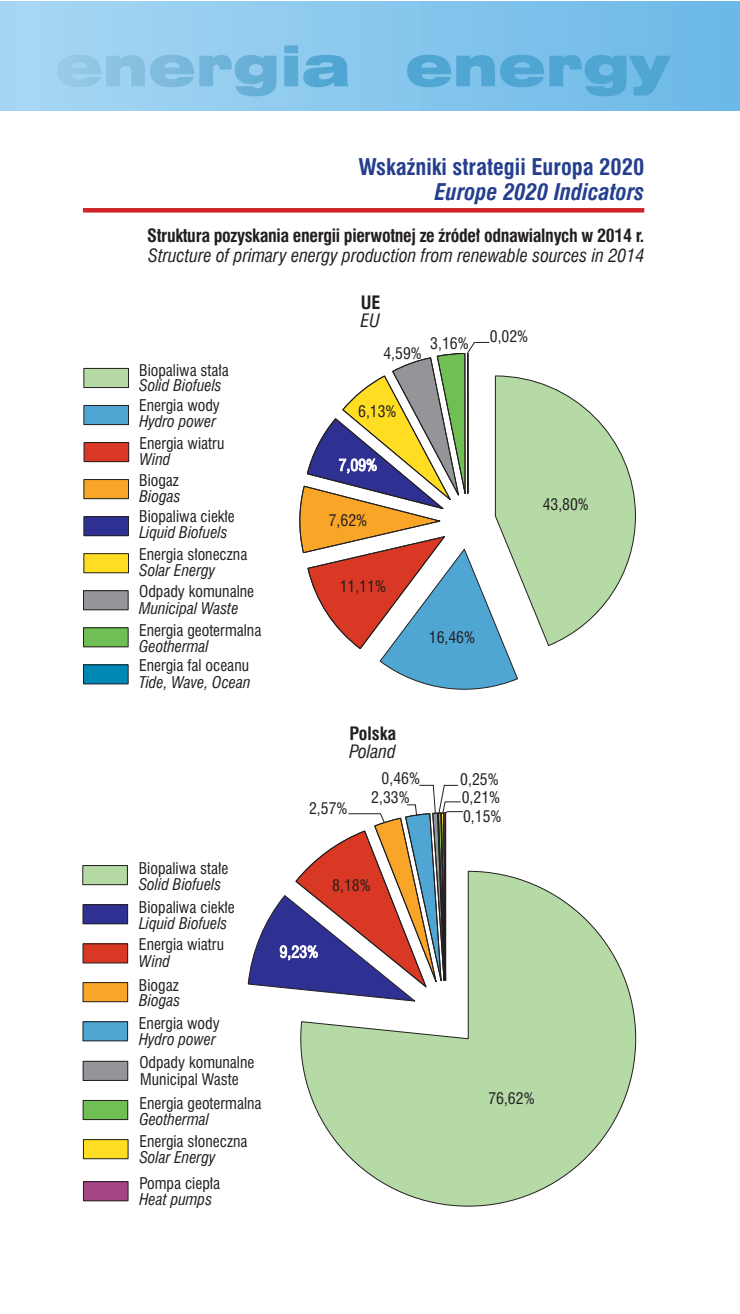
<style>
.page{position:relative;width:740px;height:1314px;background:#fff}
.page>*{position:absolute;margin:0;border:0;box-sizing:border-box;transform-origin:0 0}
.tyt_dzialow{font:700 22.5px/24.8px "Swis 721 Cn EU";color:#253f8e;text-align:right}
.tyt_wyk{font:700 18px/20.2px "Swis 721 Cn EU";letter-spacing:-.02em;color:#231f20}
.t1{font:700 18px "Swis 721 Cn EU";color:#231f20}
.t2{font:italic 18px "Swis 721 Cn EU";color:#231f20}
.t3{font:15.75px/16px "Swis 721 Cn EU";color:#231f20}
.t4{font:italic 15.75px "Swis 721 Cn EU";color:#231f20}
.t5{font:15.75px "Swis 721 Cn EU";color:#fff}
.s1{font-style:italic}
.s2{font-weight:400;font-style:italic}
</style>
<div class="page">
<div style="left:0;top:1px;width:740px;height:110px;background:linear-gradient(to right,#a9d8f4,#69b7e6)"></div>
<svg style="left:57px;top:45px;width:569px;height:51px;background:#7cbee4"></svg>
<div style="left:83px;top:208px;width:561px;height:5px;background:#d1232a"></div>
<svg style="left:299px;top:342px;width:337px;height:348px"></svg>
<div style="left:84px;top:554px;width:44px;height:19px;background:#fd2"></div>
<div style="left:83px;top:553px;width:46px;height:20px;border:1px solid #231f20"></div>
<div style="left:84px;top:628px;width:44px;height:19px;background:#6fbf54"></div>
<div style="left:83px;top:627px;width:46px;height:20px;border:1px solid #231f20"></div>
<div style="left:84px;top:591px;width:44px;height:19px;background:#939598"></div>
<div style="left:83px;top:590px;width:46px;height:20px;border:1px solid #231f20"></div>
<div style="left:84px;top:665px;width:44px;height:19px;background:#0087b6"></div>
<div style="left:83px;top:664px;width:46px;height:20px;border:1px solid #231f20"></div>
<div style="left:84px;top:405px;width:44px;height:20px;background:#50a6d2"></div>
<div style="left:83px;top:405px;width:46px;height:20px;border:1px solid #231f20"></div>
<div style="left:84px;top:480px;width:44px;height:19px;background:#f9a628"></div>
<div style="left:83px;top:479px;width:46px;height:20px;border:1px solid #231f20"></div>
<div style="left:84px;top:517px;width:44px;height:19px;background:#2e3092"></div>
<div style="left:83px;top:516px;width:46px;height:20px;border:1px solid #231f20"></div>
<div style="left:84px;top:442px;width:45px;height:20px;background:#d93824"></div>
<div style="left:84px;top:442px;width:45px;height:20px;border:1px solid #231f20"></div>
<div style="left:84px;top:368px;width:44px;height:20px;background:#b5daa5"></div>
<div style="left:83px;top:368px;width:46px;height:20px;border:1px solid #231f20"></div>
<div style="left:83px;top:1139px;width:45px;height:20px;background:#fd2"></div>
<div style="left:83px;top:1139px;width:45px;height:20px;border:1px solid #231f20"></div>
<div style="left:83px;top:1182px;width:45px;height:19px;background:#a54586"></div>
<div style="left:83px;top:1181px;width:45px;height:20px;border:1px solid #231f20"></div>
<div style="left:83px;top:1100px;width:45px;height:19px;background:#6fbf54"></div>
<div style="left:83px;top:1100px;width:45px;height:20px;border:1px solid #231f20"></div>
<div style="left:83px;top:1061px;width:45px;height:19px;background:#939598"></div>
<div style="left:83px;top:1061px;width:45px;height:20px;border:1px solid #231f20"></div>
<div style="left:83px;top:1022px;width:45px;height:19px;background:#50a6d2"></div>
<div style="left:83px;top:1021px;width:45px;height:20px;border:1px solid #231f20"></div>
<div style="left:83px;top:982px;width:45px;height:20px;background:#f9a628"></div>
<div style="left:83px;top:982px;width:45px;height:20px;border:1px solid #231f20"></div>
<div style="left:83px;top:905px;width:45px;height:19px;background:#2e3092"></div>
<div style="left:83px;top:904px;width:45px;height:20px;border:1px solid #231f20"></div>
<div style="left:83px;top:944px;width:45px;height:19px;background:#d93824"></div>
<div style="left:83px;top:865px;width:44px;height:20px;background:#b5daa5"></div>
<div style="left:82px;top:865px;width:46px;height:20px;border:1px solid #231f20"></div>
<svg style="left:381px;top:870px;width:256px;height:337px;fill:#b5daa5"></svg>
<svg style="left:247px;top:785px;width:217px;height:397px"></svg>
<p class="tyt_dzialow" style="left:358px;top:155px;width:287px">Wskaźniki strategii Europa 2020<br><span class="s1">Europe 2020 Indicators</span></p>
<p class="tyt_wyk" style="left:147px;top:226px;width:499px">Struktura pozyskania energii pierwotnej ze źródeł odnawialnych w 2014 r.<br><span class="s2">Structure of primary energy production from renewable sources in 2014</span></p>
<p class="t1" style="left:361px;top:292px;width:21px">UE</p>
<p class="t3" style="left:139px;top:362px;width:91px">Biopaliwa stała<br><span class="s1">Solid Biofuels</span></p>
<p class="t3" style="left:139px;top:397px;width:82px">Energia wody</p>
<p class="t3" style="left:139px;top:435px;width:87px">Energia wiatru</p>
<p class="t3" style="left:139px;top:472px;width:41px">Biogaz</p>
<p class="t3" style="left:139px;top:508px;width:97px">Biopaliwa ciekłe</p>
<p class="t4" style="left:139px;top:412px;width:78px">Hydro power</p>
<p class="t4" style="left:139px;top:450px;width:33px">Wind</p>
<p class="t4" style="left:139px;top:487px;width:43px">Biogas</p>
<p class="t4" style="left:139px;top:523px;width:90px">Liquid Biofuels</p>
<p class="t3" style="left:139px;top:547px;width:110px;line-height:15.3px">Energia słoneczna<br><span class="s1">Solar Energy</span></p>
<p class="t3" style="left:139px;top:583px;width:116px">Odpady komunalne</p>
<p class="t4" style="left:139px;top:599px;width:101px">Municipal Waste</p>
<p class="t3" style="left:139px;top:622px;width:124px">Energia geotermalna</p>
<p class="t4" style="left:139px;top:637px;width:71px">Geothermal</p>
<p class="t3" style="left:139px;top:657px;width:111px">Energia fal oceanu</p>
<p class="t4" style="left:139px;top:673px;width:113px">Tide, Wave, Ocean</p>
<p class="t3" style="left:139px;top:860px;width:91px">Biopaliwa stałe<br><span class="s1">Solid Biofuels</span></p>
<p class="t3" style="left:139px;top:899px;width:97px">Biopaliwa ciekłe</p>
<p class="t4" style="left:139px;top:914px;width:90px">Liquid Biofuels</p>
<p class="t3" style="left:139px;top:937px;width:87px">Energia wiatru</p>
<p class="t3" style="left:139px;top:977px;width:41px">Biogaz</p>
<p class="t4" style="left:139px;top:951px;width:33px">Wind</p>
<p class="t4" style="left:139px;top:991px;width:43px">Biogas</p>
<p class="t3" style="left:139px;top:1015px;width:82px">Energia wody</p>
<p class="t4" style="left:139px;top:1030px;width:78px">Hydro power</p>
<p class="t3" style="left:139px;top:1054px;width:116px">Odpady komunalne</p>
<p class="t3" style="left:140px;top:1071px;width:100px">Municipal Waste</p>
<p class="t3" style="left:139px;top:1095px;width:124px">Energia geotermalna</p>
<p class="t4" style="left:139px;top:1110px;width:71px">Geothermal</p>
<p class="t3" style="left:139px;top:1133px;width:110px">Energia słoneczna</p>
<p class="t3" style="left:139px;top:1176px;width:82px">Pompa ciepła</p>
<p class="t4" style="left:139px;top:1147px;width:78px">Solar Energy</p>
<p class="t4" style="left:139px;top:1189px;width:74px">Heat pumps</p>
<p class="t2" style="left:361px;top:310px;width:21px">EU</p>
<p class="t3" style="left:383px;top:345px;width:40px">4,59%</p>
<p class="t3" style="left:430px;top:336px;width:40px">3,16%</p>
<p class="t3" style="left:358px;top:403px;width:40px">6,13%</p>
<p class="t5" style="left:339px;top:455px;width:40px">7,09%</p>
<p class="t3" style="left:329px;top:512px;width:40px">7,62%</p>
<p class="t3" style="left:490px;top:329px;width:40px">0,02%</p>
<p class="t3" style="left:543px;top:496px;width:48px">43,80%</p>
<p class="t3" style="left:340px;top:578px;width:48px">11,11%</p>
<p class="t3" style="left:429px;top:629px;width:48px">16,46%</p>
<p class="t1" style="left:349px;top:723px;width:48px">Polska</p>
<p class="t2" style="left:349px;top:740px;width:48px">Poland</p>
<p class="t3" style="left:309px;top:800px;width:40px">2,57%</p>
<p class="t3" style="left:382px;top:770px;width:40px">0,46%</p>
<p class="t3" style="left:460px;top:771px;width:40px">0,25%</p>
<p class="t3" style="left:371px;top:789px;width:40px">2,33%</p>
<p class="t3" style="left:462px;top:789px;width:40px">0,21%</p>
<p class="t3" style="left:463px;top:809px;width:40px">0,15%</p>
<p class="t3" style="left:332px;top:877px;width:40px">8,18%</p>
<p class="t3" style="left:488px;top:1090px;width:48px">76,62%</p>
</div>
